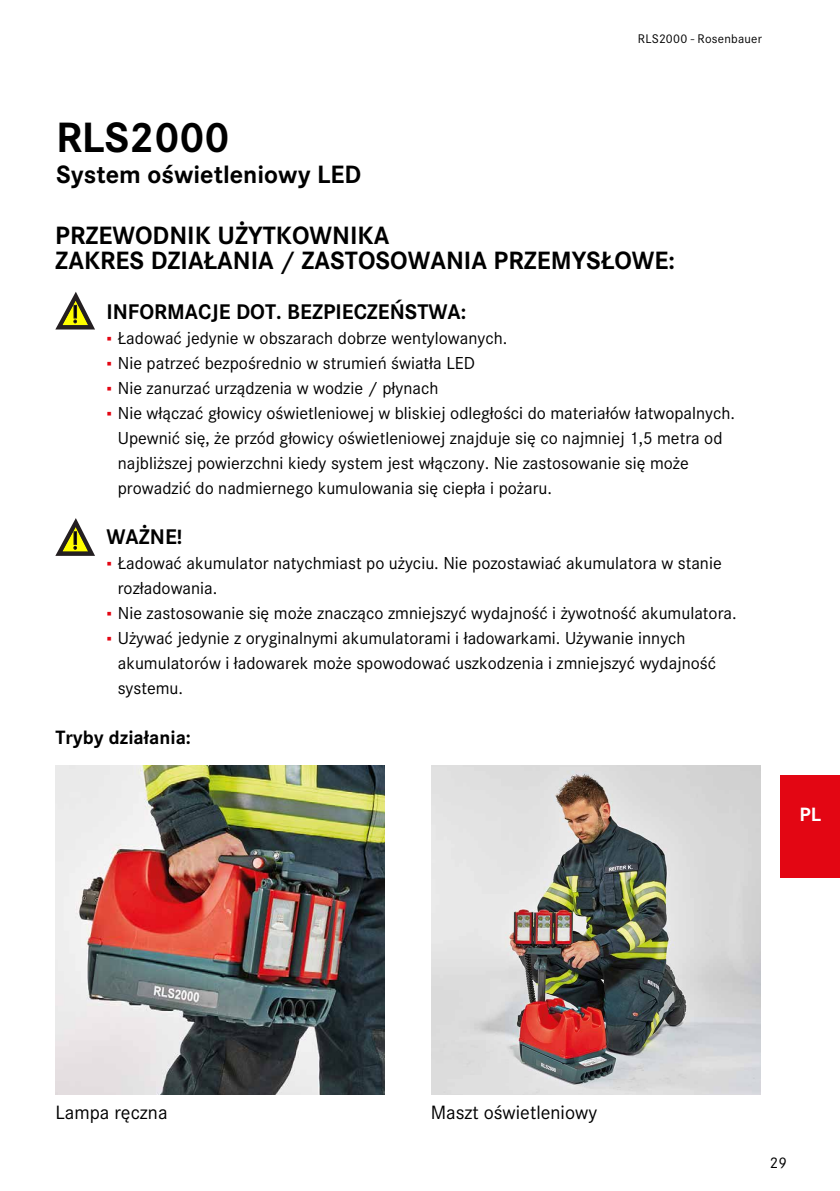
<style>
.page{position:relative;width:840px;height:1191px;background:#fff}
.page>*{position:absolute;margin:0;border:0;box-sizing:border-box;transform-origin:0 0}
.t1{font:700 44px "Corporate S Pro";color:#000}
.t2{font:700 26px/25px "Corporate S Pro";color:#000}
.t3{font:700 22px "Corporate S Pro";color:#000}
.t4{font:20px "Corporate S Pro";color:#000}
.t5{font:700 20px "Corporate S Pro";color:#000}
.t6{font:700 20px "Corporate S Pro";color:#fff}
.t7{font:18px/25px "Corporate S Pro";color:#000}
.t8{font:16px "Corporate S Pro";color:#000}
.t9{font:13px "Corporate S Pro";letter-spacing:.02em;color:#000}
.s1{font-family:"Arial";font-weight:900;font-size:16px;color:#e30613}
</style>
<div class="page">
<div style="left:780px;top:775px;width:59px;height:102px;background:#e30613"></div>
<img style="left:55px;top:765px;width:329px;height:329px">
<img style="left:431px;top:765px;width:328px;height:329px">
<svg style="left:55px;top:292px;width:40px;height:37px"></svg>
<svg style="left:55px;top:518px;width:40px;height:38px"></svg>
<p class="t9" style="left:637px;top:29px;width:126px">RLS2000 - Rosenbauer</p>
<h1 class="t1" style="left:56px;top:103px;width:175px">RLS2000</h1>
<h2 class="t2" style="left:56px;top:160px;width:306px">System oświetleniowy LED</h2>
<h2 class="t2" style="left:55px;top:221px;width:621px">PRZEWODNIK UŻYTKOWNIKA<br>ZAKRES DZIAŁANIA / ZASTOSOWANIA PRZEMYSŁOWE:</h2>
<p class="t3" style="left:106px;top:294px;width:361px">INFORMACJE DOT. BEZPIECZEŃSTWA:</p>
<p class="t7" style="left:106px;top:324px;width:402px"><span class="s1">▪</span> Ładować jedynie w obszarach dobrze wentylowanych.</p>
<p class="t7" style="left:106px;top:349px;width:370px"><span class="s1">▪</span> Nie patrzeć bezpośrednio w strumień światła LED</p>
<p class="t7" style="left:106px;top:374px;width:333px"><span class="s1">▪</span> Nie zanurzać urządzenia w wodzie / płynach</p>
<p class="t7" style="left:118px;top:399px;width:618px;text-indent:-11px"><span class="s1">▪</span> Nie włączać głowicy oświetleniowej w bliskiej odległości do materiałów łatwopalnych.<br>Upewnić się, że przód głowicy oświetleniowej znajduje się co najmniej 1,5 metra od najbliższej powierzchni kiedy system jest włączony. Nie zastosowanie się może prowadzić do nadmiernego kumulowania się ciepła i pożaru.</p>
<p class="t3" style="left:106px;top:519px;width:77px">WAŻNE!</p>
<p class="t7" style="left:118px;top:549px;width:605px;text-indent:-11px"><span class="s1">▪</span> Ładować akumulator natychmiast po użyciu. Nie pozostawiać akumulatora w stanie rozładowania.</p>
<p class="t7" style="left:106px;top:599px;width:631px"><span class="s1">▪</span> Nie zastosowanie się może znacząco zmniejszyć wydajność i żywotność akumulatora.</p>
<p class="t7" style="left:118px;top:624px;width:599px;text-indent:-11px"><span class="s1">▪</span> Używać jedynie z oryginalnymi akumulatorami i ładowarkami. Używanie innych akumulatorów i ładowarek może spowodować uszkodzenia i zmniejszyć wydajność systemu.</p>
<p class="t5" style="left:55px;top:722px;width:137px">Tryby działania:</p>
<p class="t6" style="left:798px;top:798px;width:23px">PL</p>
<p class="t4" style="left:55px;top:1098px;width:114px">Lampa ręczna</p>
<p class="t4" style="left:430px;top:1098px;width:168px">Maszt oświetleniowy</p>
<p class="t8" style="left:769px;top:1150px;width:18px">29</p>
</div>
